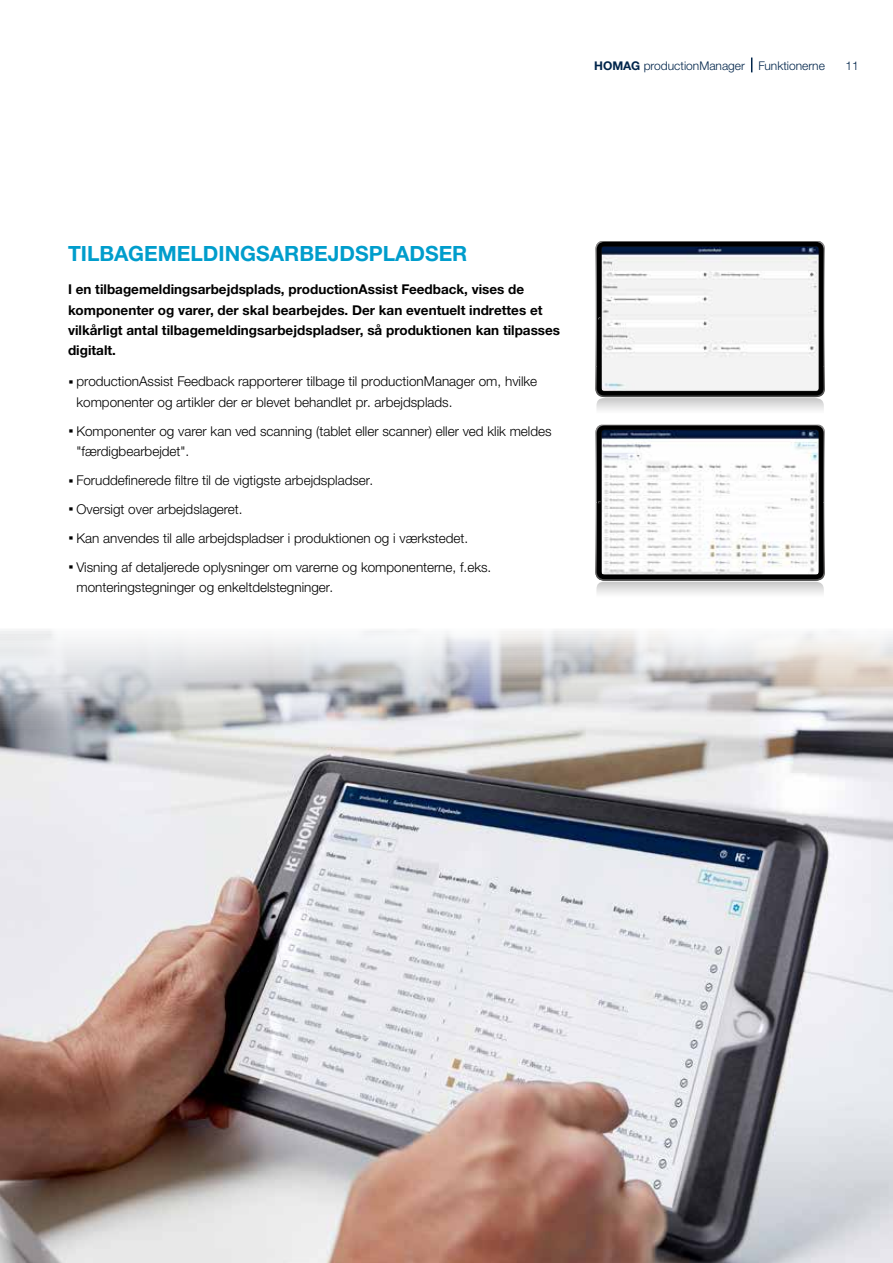
<style>
.page{position:relative;width:893px;height:1263px;background:#fff}
.page>*{position:absolute;margin:0;border:0;box-sizing:border-box;transform-origin:0 0}
.t1{font:700 21px "Helvetica Neue LTW1 G";color:#009dcc}
.t2{font:300 13.5px/29px "Helvetica Neue LTW1 G";color:#000}
.t3{font:700 13.5px/20.4px "Helvetica Neue LTW1 G";color:#000}
.t4{font:300 12px "Helvetica Neue LTW1 G";color:#00254b}
.s1{font-weight:700}
.s2{font-weight:700;font-size:21px}
</style>
<div class="page">
<svg style="left:751px;top:58px;width:1px;height:14px"></svg>
<img style="left:0;top:629px;width:893px;height:634px">
<svg style="left:595px;top:241px;width:230px;height:353px"></svg>
<p class="t4" style="left:594px;top:58px;width:232px"><span class="s1">HOMAG</span> productionManager Funktionerne</p>
<p class="t4" style="left:846px;top:58px;width:15px">11</p>
<h1 class="t1" style="left:68px;top:241px;width:401px">TILBAGEMELDINGSARBEJDSPLADSER</h1>
<p class="t3" style="left:68px;top:279px;width:494px">I en tilbagemeldingsarbejdsplads, productionAssist Feedback, vises de komponenter og varer, der skal bearbejdes. Der kan eventuelt indrettes et vilkårligt antal tilbagemeldingsarbejdspladser, så produktionen kan tilpasses digitalt.</p>
<p class="t2" style="left:77px;top:371px;width:462px;line-height:20.4px;text-indent:-9px"><span class="s2">·</span> productionAssist Feedback rapporterer tilbage til productionManager om, hvilke komponenter og artikler der er blevet behandlet pr. arbejdsplads.</p>
<p class="t2" style="left:77px;top:421px;width:477px;line-height:20.4px;text-indent:-9px"><span class="s2">·</span> Komponenter og varer kan ved scanning (tablet eller scanner) eller ved klik meldes "færdigbearbejdet".</p>
<p class="t2" style="left:68px;top:466px;width:425px"><span class="s2">·</span> Foruddefinerede filtre til de vigtigste arbejdspladser.<br><span class="s2">·</span> Oversigt over arbejdslageret.<br><span class="s2">·</span> Kan anvendes til alle arbejdspladser i produktionen og i værkstedet.<br><span class="s2">·</span> Visning af detaljerede oplysninger om varerne og komponenterne, f.eks.</p>
<p class="t2" style="left:77px;top:573px;width:258px">monteringstegninger og enkeltdelstegninger.</p>
</div>
